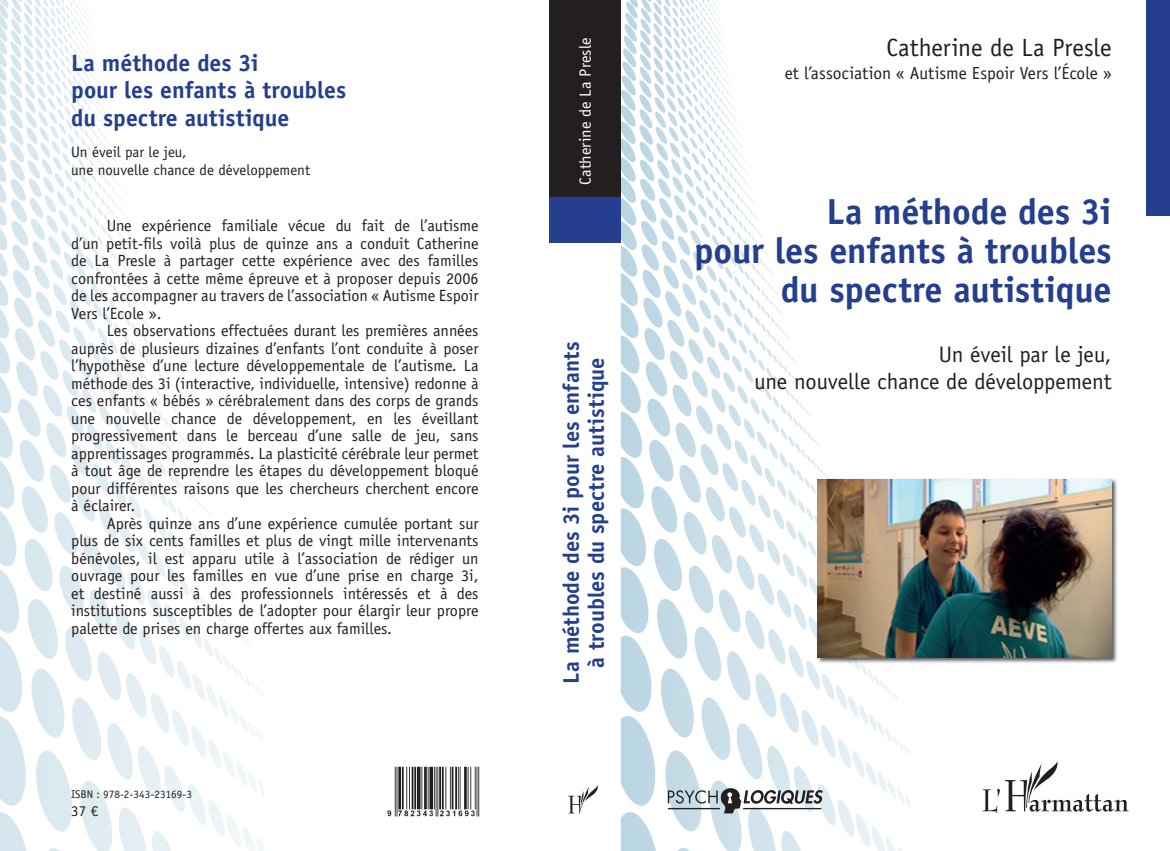
<style>
.page{position:relative;width:1170px;height:851px;background:#fff}
.page>*{position:absolute;margin:0;border:0;box-sizing:border-box;transform-origin:0 0}
.t1{font:700 36.25px/38.8px "Officina Sans Std";letter-spacing:-.005em;color:#253f8e;text-align:right}
.t2{font:25px "Officina Sans Std";color:#231f20}
.t3{font:700 23.75px/27.5px "Officina Sans Std";letter-spacing:-.005em;color:#253f8e}
.t4{font:700 22.5px/25px "Officina Sans Std";letter-spacing:-.005em;color:#253f8e;text-align:center}
.t5{font:22.5px/27px "Officina Sans Std";letter-spacing:-.005em;color:#231f20;text-align:right}
.t6{font:17.5px "Officina Sans Std";letter-spacing:-.005em;color:#231f20}
.t7{font:16.25px/17.5px "Officina Sans Std";color:#231f20;text-align:justify}
.t8{font:16.25px "Officina Sans Std";letter-spacing:-.005em;color:#fff}
.t9{font:15px/18px "Officina Sans Std";letter-spacing:-.005em;color:#231f20}
.t10{font:11.25px "Officina Sans Std";color:#231f20}
</style>
<div class="page">
<svg style="left:983px;top:761px;width:146px;height:51px"></svg>
<svg style="left:621px;top:0;width:289px;height:850px"></svg>
<svg style="left:568px;top:785px;width:30px;height:28px"></svg>
<div style="left:1146px;top:0;width:24px;height:215px;background:#253f8e"></div>
<div style="left:549px;top:0;width:72px;height:197px;background:#231f20"></div>
<div style="left:549px;top:197px;width:72px;height:45px;background:#253f8e"></div>
<img style="left:387px;top:766px;width:93px;height:51px">
<div style="left:817px;top:477px;width:301px;height:187px;background:#231f20;opacity:.75"></div>
<img style="left:818px;top:479px;width:294px;height:178px">
<svg style="left:0;top:0;width:264px;height:851px"></svg>
<h3 class="t3" style="left:71px;top:49px;width:276px">La méthode des 3i<br>pour les enfants à troubles du spectre autistique</h3>
<p class="t9" style="left:71px;top:143px;width:241px">Un éveil par le jeu,<br>une nouvelle chance de développement</p>
<p class="t7" style="left:71px;top:217px;width:409px;text-indent:35px">Une expérience familiale vécue du fait de l’autisme d’un petit-fils voilà plus de quinze ans a conduit Catherine de La Presle à partager cette expérience avec des familles confrontées à cette même épreuve et à proposer depuis 2006 de les accompagner au travers de l’association « Autisme Espoir Vers l’Ecole ».</p>
<p class="t7" style="left:71px;top:322px;width:409px;text-indent:35px">Les observations effectuées durant les premières années auprès de plusieurs dizaines d’enfants l’ont conduite à poser l’hypothèse d’une lecture développementale de l’autisme. La méthode des 3i (interactive, individuelle, intensive) redonne à ces enfants « bébés » cérébralement dans des corps de grands une nouvelle chance de développement, en les éveillant progressivement dans le berceau d’une salle de jeu, sans apprentissages programmés. La plasticité cérébrale leur permet à tout âge de reprendre les étapes du développement bloqué pour différentes raisons que les chercheurs cherchent encore à éclairer.</p>
<p class="t7" style="left:71px;top:514px;width:409px;text-indent:35px">Après quinze ans d’une expérience cumulée portant sur plus de six cents familles et plus de vingt mille intervenants bénévoles, il est apparu utile à l’association de rédiger un ouvrage pour les familles en vue d’une prise en charge 3i, et destiné aussi à des professionnels intéressés et à des institutions susceptibles de l’adopter pour élargir leur propre palette de prises en charge offertes aux familles.</p>
<p class="t10" style="left:71px;top:787px;width:122px">ISBN : 978-2-343-23169-3</p>
<p class="t9" style="left:71px;top:801px;width:28px">37 €</p>
<p class="t8" style="left:576px;top:185px;width:149px;rotate:-90deg">Catherine de La Presle</p>
<h3 class="t4" style="left:558px;top:683px;width:343px;rotate:-90deg">La méthode des 3i pour les enfants à troubles du spectre autistique</h3>
<h2 class="t2" style="left:886px;top:33px;width:227px">Catherine de La Presle</h2>
<p class="t6" style="left:785px;top:63px;width:328px">et l’association « Autisme Espoir Vers l’École »</p>
<h1 class="t1" style="left:694px;top:192px;width:419px">La méthode des 3i<br>pour les enfants à troubles du spectre autistique</h1>
<h3 class="t5" style="left:754px;top:341px;width:359px">Un éveil par le jeu,<br>une nouvelle chance de développement</h3>
</div>
